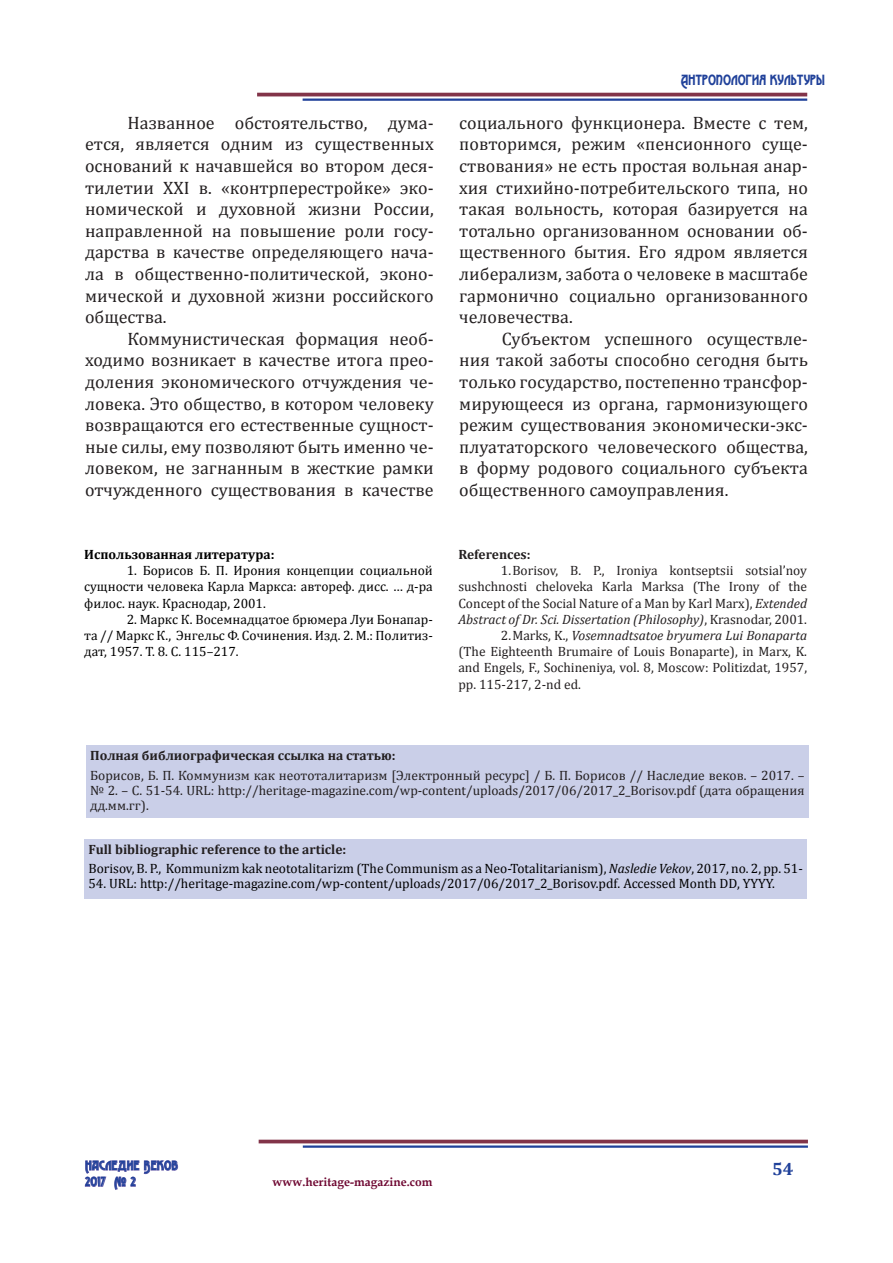
<style>
.page{position:relative;width:893px;height:1263px;background:#fff}
.page>*{position:absolute;margin:0;border:0;box-sizing:border-box;transform-origin:0 0}
.t1{font:18px/21.6px "Cambria";color:#231f20;text-align:justify}
.t2{font:700 18px "Cambria";color:#20419a}
.t3{font:15px "Advokat Modern";color:#20419a}
.t4{font:13.5px/16.2px "Cambria";color:#000001;text-align:justify}
.t5{font:13.5px/15px "Cambria";color:#231f20;text-align:justify}
.t6{font:italic 13.5px "Cambria";color:#231f20}
.t7{font:700 13.5px "Cambria";color:#231f20}
.t8{font:700 13.5px "Cambria";color:#000001}
.t9{font:13.5px/16.2px "Advokat Modern";letter-spacing:.03em;color:#20419a}
.t10{font:700 12px "Book Antiqua";color:#6e0731}
.s1{font-style:italic}
.s2{font-style:normal}
.s3{font-weight:700;color:#231f20}
</style>
<div class="page">
<div style="left:86px;top:746px;width:723px;height:72px;background:#cacfe8"></div>
<div style="left:84px;top:839px;width:723px;height:60px;background:#cacfe8"></div>
<hr style="left:259px;top:1140px;width:549px;height:3px;background:#823449">
<hr style="left:303px;top:1145px;width:505px;height:3px;background:#20419a">
<svg style="left:85px;top:1160px;width:93px;height:30px"></svg>
<hr style="left:257px;top:93px;width:550px;height:3px;background:#823449">
<hr style="left:303px;top:99px;width:504px;height:2px;background:#20419a">
<p class="t1" style="left:85px;top:112px;width:350px;text-indent:43px">Названное обстоятельство, дума&shy;ется, является одним из существенных оснований к начавшейся во втором деся&shy;тилетии XXI в. «контрперестройке» эко&shy;номической и духовной жизни России, направленной на повышение роли госу&shy;дарства в качестве определяющего нача&shy;ла в общественно-политической, эконо&shy;мической и духовной жизни российского общества.</p>
<p class="t1" style="left:85px;top:328px;width:350px;text-indent:43px">Коммунистическая формация необ&shy;ходимо возникает в качестве итога прео&shy;доления экономического отчуждения че&shy;ловека. Это общество, в котором человеку возвращаются его естественные сущност&shy;ные силы, ему позволяют быть именно че&shy;ловеком, не загнанным в жесткие рамки отчужденного существования в качестве</p>
<p class="t8" style="left:84px;top:545px;width:192px">Использованная литература:</p>
<p class="t4" style="left:84px;top:562px;width:350px;text-indent:43px">1. Борисов Б. П. Ирония концепции социальной сущности человека Карла Маркса: автореф. дисс. … д-ра филос. наук. Краснодар, 2001.</p>
<p class="t4" style="left:84px;top:611px;width:350px;text-indent:43px">2. Маркс К. Восемнадцатое брюмера Луи Бонапар&shy;та // Маркс К., Энгельс Ф. Сочинения. Изд. 2. М.: Политиз&shy;дат, 1957. Т. 8. С. 115–217.</p>
<p class="t3" style="left:680px;top:72px;width:146px">Антропология культуры</p>
<p class="t1" style="left:459px;top:112px;width:350px">социального функционера. Вместе с тем, повторимся, режим «пенсионного суще&shy;ствования» не есть простая вольная анар&shy;хия стихийно-потребительского типа, но такая вольность, которая базируется на тотально организованном основании об&shy;щественного бытия. Его ядром является либерализм, забота о человеке в масштабе гармонично социально организованного человечества.</p>
<p class="t1" style="left:459px;top:328px;width:350px;text-indent:43px">Субъектом успешного осуществле&shy;ния такой заботы способно сегодня быть только государство, постепенно трансфор&shy;мирующееся из органа, гармонизующего режим существования экономически-экс&shy;плуататорского человеческого общества, в форму родового социального субъекта общественного самоуправления.</p>
<p class="t7" style="left:458px;top:545px;width:74px">References:</p>
<p class="t5" style="left:501px;top:563px;width:308px">1.Borisov, B. P., Ironiya kontseptsii sotsial’noy</p>
<p class="t5" style="left:458px;top:579px;width:350px">sushchnosti cheloveka Karla Marksa (The Irony of the</p>
<p class="t5" style="left:458px;top:595px;width:350px">Concept of the Social Nature of a Man by Karl Marx), <span class="s1">Extended</span></p>
<p class="t6" style="left:458px;top:610px;width:350px">Abstract of Dr. Sci. Dissertation (Philosophy)<span class="s2">, Krasnodar, 2001.</span></p>
<p class="t6" style="left:501px;top:626px;width:308px"><span class="s2">2.Marks, K.,</span> Vosemnadtsatoe bryumera Lui Bonaparta</p>
<p class="t5" style="left:458px;top:644px;width:350px">(The Eighteenth Brumaire of Louis Bonaparte), in Marx, K.</p>
<p class="t5" style="left:458px;top:660px;width:350px">and Engels, F., Sochineniya, vol. 8, Moscow: Politizdat, 1957,</p>
<p class="t5" style="left:458px;top:676px;width:124px">pp. 115-217, 2-nd ed.</p>
<p class="t7" style="left:90px;top:746px;width:307px">Полная библиографическая ссылка на статью:</p>
<p class="t5" style="left:90px;top:767px;width:716px">Борисов, Б. П. Коммунизм как неототалитаризм [Электронный ресурс] / Б. П. Борисов // Наследие веков. – 2017. – № 2. – С. 51-54. URL: http://heritage-magazine.com/wp-content/uploads/2017/06/2017_2_Borisov.pdf (дата обращения дд.мм.гг).</p>
<p class="t4" style="left:88px;top:840px;width:716px;line-height:19.2px"><span class="s3">Full bibliographic reference to the article:<br></span>Borisov, B. P., Kommunizm kak neototalitarizm (The Communism as a Neo-Totalitarianism), <span class="s1">Nasledie Vekov</span>, 2017, no. 2, pp. 51-</p>
<p class="t4" style="left:88px;top:875px;width:688px">54. URL: http://heritage-magazine.com/wp-content/uploads/2017/06/2017_2_Borisov.pdf. Accessed Month DD, YYYY.</p>
<p class="t9" style="left:85px;top:1158px;width:95px">Наследие Веков<br>2017 № 2</p>
<p class="t10" style="left:273px;top:1174px;width:161px">www.heritage-magazine.com</p>
<p class="t2" style="left:772px;top:1156px;width:23px">54</p>
</div>
